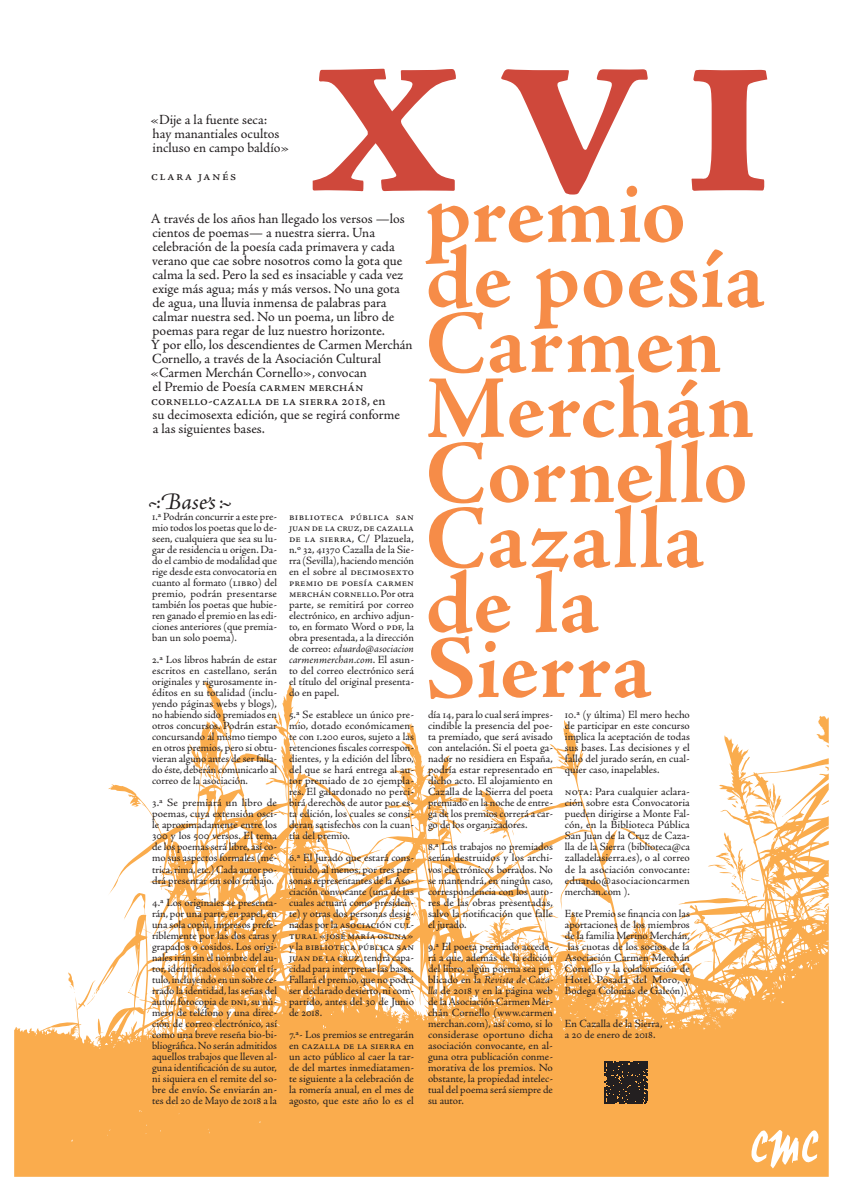
<style>
.page{position:relative;width:842px;height:1191px;background:#fff}
.page>*{position:absolute;margin:0;border:0;box-sizing:border-box;transform-origin:0 0}
.t1{font:700 289.9px "Adobe Jenson Pro";color:#cf483b}
.t2{font:700 90.2px/65px "Adobe Jenson Pro";letter-spacing:.01em;color:#f68c48}
.t3{font:italic 24px "Adobe Jenson Pro";color:#231f20}
.t4{font:14px/14px "Adobe Jenson Pro";color:#231f20}
.t5{font:11px/11px "Adobe Jenson Pro";color:#231f20;text-align:justify}
.s1{font-family:"Arno Pro"}
.s2{font-style:italic}
</style>
<div class="page">
<svg style="left:14px;top:682px;width:815px;height:494px"></svg>
<svg style="left:557px;top:759px;width:10px;height:6px"></svg>
<svg style="left:726px;top:795px;width:12px;height:12px"></svg>
<svg style="left:755px;top:804px;width:19px;height:7px"></svg>
<svg style="left:782px;top:766px;width:47px;height:51px"></svg>
<svg style="left:428px;top:827px;width:6px;height:6px"></svg>
<svg style="left:503px;top:829px;width:11px;height:9px"></svg>
<svg style="left:708px;top:852px;width:36px;height:42px"></svg>
<svg style="left:535px;top:896px;width:24px;height:25px"></svg>
<svg style="left:631px;top:921px;width:4px;height:6px"></svg>
<svg style="left:484px;top:930px;width:6px;height:3px"></svg>
<svg style="left:671px;top:921px;width:37px;height:27px"></svg>
<svg style="left:561px;top:934px;width:13px;height:10px"></svg>
<svg style="left:520px;top:939px;width:6px;height:8px"></svg>
<svg style="left:484px;top:969px;width:4px;height:5px"></svg>
<svg style="left:87px;top:991px;width:8px;height:13px"></svg>
<svg style="left:720px;top:995px;width:11px;height:6px"></svg>
<svg style="left:196px;top:999px;width:6px;height:10px"></svg>
<svg style="left:681px;top:1001px;width:15px;height:10px"></svg>
<svg style="left:721px;top:1010px;width:14px;height:5px"></svg>
<svg style="left:68px;top:972px;width:7px;height:21px"></svg>
<svg style="left:751px;top:1130px;width:68px;height:38px"></svg>
<svg style="left:605px;top:1061px;width:42px;height:42px;background:#332a23"></svg>
<h1 class="t1" style="left:300px;top:-66px;width:480px">XVI</h1>
<p class="t4" style="left:150px;top:113px;width:141px"><span class="s1">«</span>Dije a la fuente seca: hay manantiales ocultos incluso en campo baldío<span class="s1">»</span></p>
<p class="t4" style="left:151px;top:169px;width:86px">Clara Janés</p>
<p class="t4" style="left:150px;top:212px;width:264px">A través de los años han llegado los versos —los cientos de poemas— a nuestra sierra. Una celebración de la poesía cada primavera y cada verano que cae sobre nosotros como la gota que calma la sed. Pero la sed es insaciable y cada vez exige más agua; más y más versos. No una gota de agua, una lluvia inmensa de palabras para calmar nuestra sed. No un poema, un libro de poemas para regar de luz nuestro horizonte.<br>Y por ello, los descendientes de Carmen Merchán Cornello, a través de la Asociación Cultural <span class="s1">«</span>Carmen Merchán Cornello<span class="s1">»</span>, convocan<br>el Premio de Poesía CARMEN MERCHÁN CORNELLO-CAZALLA DE LA SIERRA 2018, en<br>su decimosexta edición, que se regirá conforme<br>a las siguientes bases.</p>
<h2 class="t2" style="left:426px;top:182px;width:341px">premio de poesía<br>Carmen<br>Merchán<br>Cornello<br>Cazalla de la<br>Sierra</h2>
<h3 class="t3" style="left:148px;top:488px;width:86px">1Bases2</h3>
<p class="t5" style="left:152px;top:511px;width:126px">1.ª Podrán concurrir a este pre&shy;mio todos los poetas que lo de&shy;seen, cualquiera que sea su lu&shy;gar de residencia u origen. Da&shy;do el cambio de modalidad que rige desde esta convocatoria en cuanto al formato (libro) del premio, podrán presentarse también los poetas que hubie&shy;ren ganado el premio en las edi&shy;ciones anteriores (que premia&shy;ban un solo poema).</p>
<p class="t5" style="left:152px;top:654px;width:126px">2.ª Los libros habrán de estar escritos en castellano, serán originales y rigurosamente in&shy;éditos en su totalidad (inclu&shy;yendo páginas webs y blogs), no habiendo sido premiados en otros concursos. Podrán estar concursando al mismo tiempo en otros premios, pero si obtu&shy;vieran alguno antes de ser falla&shy;do éste, deberán comunicarlo al correo de la asociación.</p>
<p class="t5" style="left:152px;top:797px;width:126px">3.ª Se premiará un libro de poemas, cuya extensión osci&shy;le aproximadamente entre los 300 y los 500 versos. El tema de los poemas será libre, así co&shy;mo sus aspectos formales (mé&shy;trica, rima, etc.) Cada autor po&shy;drá presentar un solo trabajo.</p>
<p class="t5" style="left:152px;top:896px;width:126px">4.ª Los originales se presenta&shy;rán, por una parte, en papel, en una sola copia, impresos prefe&shy;riblemente por las dos caras y grapados o cosidos. Los origi&shy;nales irán sin el nombre del au&shy;tor, identificados sólo con el tí&shy;tulo, incluyendo en un sobre ce&shy;rrado la identidad, las señas del autor, fotocopia de DNI, su nú&shy;mero de teléfono y una direc&shy;ción de correo electrónico, así como una breve reseña bio-bi&shy;bliográfica. No serán admitidos aquellos trabajos que lleven al&shy;guna identificación de su autor, ni siquiera en el remite del so&shy;bre de envío. Se enviarán an&shy;tes del 20 de Mayo de 2018 a la</p>
<p class="t5" style="left:289px;top:511px;width:126px">BIBLIOTECA PÚBLICA SAN JUAN DE LA CRUZ, DE CAZALLA DE LA SIERRA, C/ Plazuela, n.º 32, 41370 Cazalla de la Sie&shy;rra (Sevilla), haciendo mención en el sobre al Decimosexto Premio de Poesía Carmen Merchán Cornello. Por otra parte, se remitirá por correo electrónico, en archivo adjun&shy;to, en formato Word o PDF, la obra presentada, a la dirección de correo: <span class="s2">eduardo@asociacion carmenmerchan.com</span>. El asun&shy;to del correo electrónico será el título del original presenta&shy;do en papel.</p>
<p class="t5" style="left:289px;top:709px;width:126px">5.ª Se establece un único pre&shy;mio, dotado económicamen&shy;te con 1.200 euros, sujeto a las retenciones fiscales correspon&shy;dientes, y la edición del libro, del que se hará entrega al au&shy;tor premiado de 20 ejempla&shy;res. El galardonado no perci&shy;birá derechos de autor por es&shy;ta edición, los cuales se consi&shy;deran satisfechos con la cuan&shy;tía del premio.</p>
<p class="t5" style="left:289px;top:852px;width:126px">6.ª El Jurado que estará cons&shy;tituido, al menos, por tres per&shy;sonas representantes de la Aso&shy;ciación convocante (una de las cuales actuará como presiden&shy;te) y otras dos personas desig&shy;nadas por la ASOCIACIÓN CUL-TURAL <span class="s1">«</span>JOSÉ MARÍA OSUNA<span class="s1">» </span>y la BIBLIOTECA PÚBLICA SAN JUAN DE LA CRUZ, tendrá capa&shy;cidad para interpretar las bases.<br>Fallará el premio, que no podrá ser declarado desierto, ni com&shy;partido, antes del 30 de Junio de 2018.</p>
<p class="t5" style="left:289px;top:1028px;width:126px">7.ª- Los premios se entregarán en CAZALLA DE LA SIERRA en un acto público al caer la tar&shy;de del martes inmediatamen&shy;te siguiente a la celebración de la romería anual, en el mes de agosto, que este año lo es el</p>
<p class="t5" style="left:565px;top:709px;width:126px">10.ª (y última) El mero hecho de participar en este concurso implica la aceptación de todas sus bases. Las decisiones y el fallo del jurado serán, en cual&shy;quier caso, inapelables.</p>
<p class="t5" style="left:565px;top:786px;width:126px">NOTA: Para cualquier aclara&shy;ción sobre esta Convocatoria pueden dirigirse a Monte Fal&shy;cón, en la Biblioteca Pública San Juan de la Cruz de Caza&shy;lla de la Sierra (biblioteca@ca zalladelasierra.es), o al correo de la asociación convocante: eduardo@asociacioncarmen merchan.com ).</p>
<p class="t5" style="left:565px;top:907px;width:126px">Este Premio se financia con las aportaciones de los miembros de la familia Merino Merchán, las cuotas de los socios de la Asociación Carmen Merchán Cornello y la colaboración de Hotel Posada del Moro, y Bodega Colonias de Galeón).</p>
<p class="t5" style="left:565px;top:1017px;width:99px">En Cazalla de la Sierra, a 20 de enero de 2018.</p>
<p class="t5" style="left:428px;top:709px;width:126px">día 14, para lo cual será impres&shy;cindible la presencia del poe&shy;ta premiado, que será avisado con antelación. Si el poeta ga&shy;nador no residiera en España, podría estar representado en dicho acto. El alojamiento en Cazalla de la Sierra del poeta premiado en la noche de entre&shy;ga de los premios correrá a car&shy;go de los organizadores.</p>
<p class="t5" style="left:428px;top:841px;width:126px">8.ª Los trabajos no premiados serán destruidos y los archi&shy;vos electrónicos borrados. No se mantendrá, en ningún caso, correspondencia con los auto&shy;res de las obras presentadas, salvo la notificación que falle el jurado.</p>
<p class="t5" style="left:428px;top:940px;width:126px">9.ª El poeta premiado accede&shy;rá a que, además de la edición del libro, algún poema sea pu&shy;blicado en la <span class="s2">Revista de Caza&shy;lla</span> de 2018 y en la página web de la Asociación Carmen Mer&shy;chán Cornello (www.carmen merchan.com), así como, si lo considerase oportuno dicha asociación convocante, en al&shy;guna otra publicación conme&shy;morativa de los premios. No obstante, la propiedad intelec&shy;tual del poema será siempre de su autor.</p>
</div>
